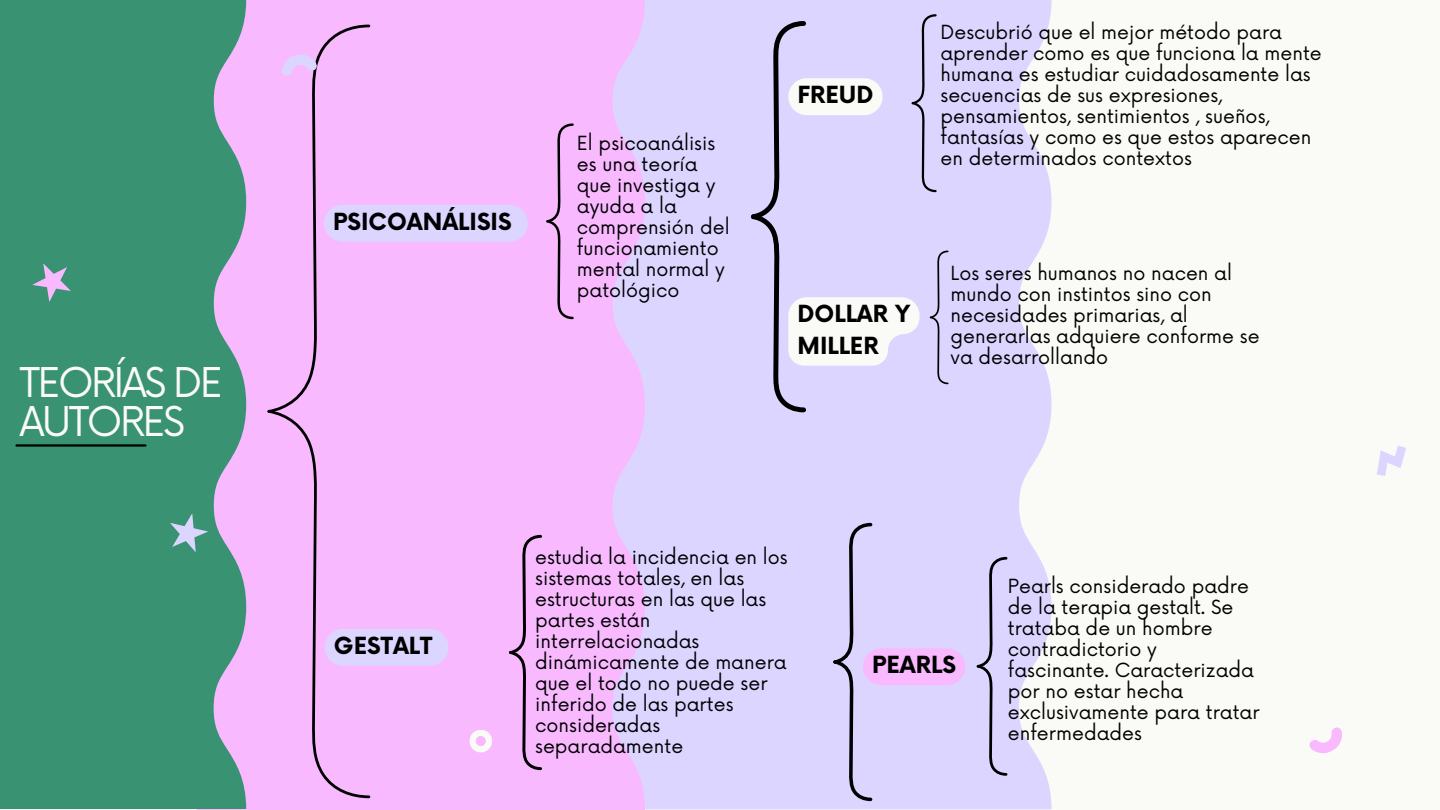
<style>
.page{position:relative;width:1440px;height:810px;background:#fafaf6}
.page>*{position:absolute;margin:0;border:0;box-sizing:border-box;transform-origin:0 0}
.t1{font:40px/39px "Now";letter-spacing:-.065em;color:#fafaf6}
.t2{font:700 23px/31.5px "Now";color:#000}
.t3{font:19px/21px "Now";color:#000}
</style>
<div class="page">
<div style="left:645px;top:0;width:407px;height:809px;background:#dcd5ff"></div>
<svg style="left:196px;top:0;width:449px;height:810px;background:#f5bcfe"></svg>
<div style="left:0;top:0;width:246px;height:809px;background:#399272"></div>
<svg style="left:831px;top:521px;width:43px;height:282px;background:#c7c0e7"></svg>
<svg style="left:32px;top:263px;width:39px;height:39px;background:#759e9e"></svg>
<svg style="left:170px;top:513px;width:38px;height:39px"></svg>
<hr style="left:16px;top:444px;width:130px;height:3px;background:#000">
<svg style="left:1377px;top:446px;width:29px;height:30px"></svg>
<svg style="left:266px;top:23px;width:309px;height:777px;background:#f3b7fb"></svg>
<div style="left:863px;top:648px;width:102px;height:37px;background:#f9b9ff;border-radius:18px"></div>
<svg style="left:1309px;top:727px;width:33px;height:26px"></svg>
<svg style="left:748px;top:13px;width:201px;height:402px;background:#d8d3f5"></svg>
<svg style="left:975px;top:556px;width:34px;height:221px;background:#c7c1e7"></svg>
<h2 class="t1" style="left:19px;top:365px;width:205px">TEORÍAS DE<br>AUTORES</h2>
<h2 class="t2" style="left:333px;top:207px;width:180px">PSICOANÁLISIS</h2>
<h2 class="t3" style="left:577px;top:133px;width:154px">El psicoanálisis es una teoría que investiga y ayuda a la comprensión del funcionamiento mental normal y patológico</h2>
<p class="t2" style="left:798px;top:80px;width:77px">FREUD</p>
<p class="t3" style="left:941px;top:23px;width:383px">Descubrió que el mejor método para aprender como es que funciona la mente humana es estudiar cuidadosamente las secuencias de sus expresiones, pensamientos, sentimientos , sueños, fantasías y como es que estos aparecen en determinados contextos</p>
<h2 class="t2" style="left:798px;top:299px;width:114px">DOLLAR Y<br>MILLER</h2>
<p class="t3" style="left:951px;top:263px;width:311px">Los seres humanos no nacen al mundo con instintos sino con necesidades primarias, al generarlas adquiere conforme se va desarrollando</p>
<p class="t2" style="left:334px;top:631px;width:100px">GESTALT</p>
<p class="t3" style="left:535px;top:548px;width:254px">estudia la incidencia en los sistemas totales, en las estructuras en las que las partes están interrelacionadas dinámicamente de manera que el todo no puede ser inferido de las partes consideradas separadamente</p>
<p class="t2" style="left:872px;top:650px;width:85px">PEARLS</p>
<p class="t3" style="left:1008px;top:577px;width:253px">Pearls considerado padre de la terapia gestalt. Se trataba de un hombre contradictorio y fascinante. Caracterizada por no estar hecha exclusivamente para tratar enfermedades</p>
</div>
